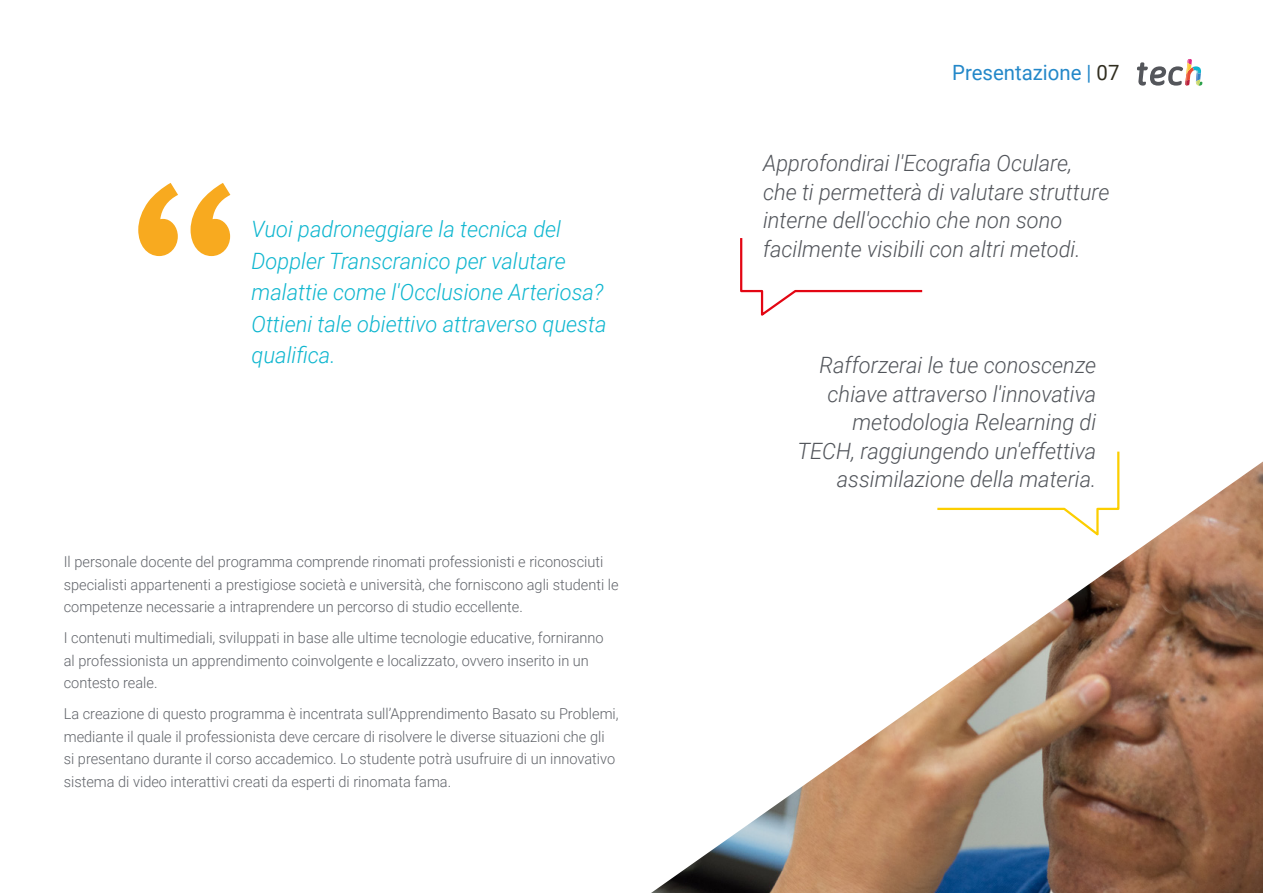
<style>
.page{position:relative;width:1263px;height:893px;background:#fff}
.page>*{position:absolute;margin:0;border:0;box-sizing:border-box;transform-origin:0 0}
.t1{font:italic 300 22.5px/28.5px "Roboto";color:#52555b;text-align:right}
.t2{font:italic 300 22.5px/31.5px "Roboto";color:#0fb6cf}
.t3{font:21px "Roboto";color:#2488c9}
.t4{font:300 15px/22.5px "Roboto";color:#61646a}
.s1{color:#312e20}
</style>
<div class="page">
<svg style="left:740px;top:238px;width:183px;height:78px"></svg>
<svg style="left:138px;top:183px;width:92px;height:73px"></svg>
<img style="left:651px;top:461px;width:612px;height:432px">
<svg style="left:1137px;top:59px;width:65px;height:27px"></svg>
<h1 class="t2" style="left:252px;top:213px;width:356px">Vuoi padroneggiare la tecnica del<br>Doppler Transcranico per valutare malattie come l'Occlusione Arteriosa?<br>Ottieni tale obiettivo attraverso questa qualifica.</h1>
<p class="t4" style="left:64px;top:550px;width:556px">Il personale docente del programma comprende rinomati professionisti e riconosciuti specialisti appartenenti a prestigiose società e università, che forniscono agli studenti le competenze necessarie a intraprendere un percorso di studio eccellente.</p>
<p class="t4" style="left:64px;top:626px;width:541px">I contenuti multimediali, sviluppati in base alle ultime tecnologie educative, forniranno al professionista un apprendimento coinvolgente e localizzato, ovvero inserito in un contesto reale.</p>
<p class="t4" style="left:64px;top:702px;width:556px">La creazione di questo programma è incentrata sull’Apprendimento Basato su Problemi, mediante il quale il professionista deve cercare di risolvere le diverse situazioni che gli si presentano durante il corso accademico. Lo studente potrà usufruire di un innovativo sistema di video interattivi creati da esperti di rinomata fama.</p>
<h2 class="t3" style="left:952px;top:57px;width:169px">Presentazione | <span class="s1">07</span></h2>
<h1 class="t1" style="left:763px;top:148px;width:348px;text-align:left">Approfondirai l'Ecografia Oculare, che ti permetterà di valutare strutture interne dell'occhio che non sono facilmente visibili con altri metodi.</h1>
<h1 class="t1" style="left:797px;top:350px;width:300px">Rafforzerai le tue conoscenze chiave attraverso l'innovativa metodologia Relearning di<br>TECH, raggiungendo un'effettiva assimilazione della materia.</h1>
</div>
